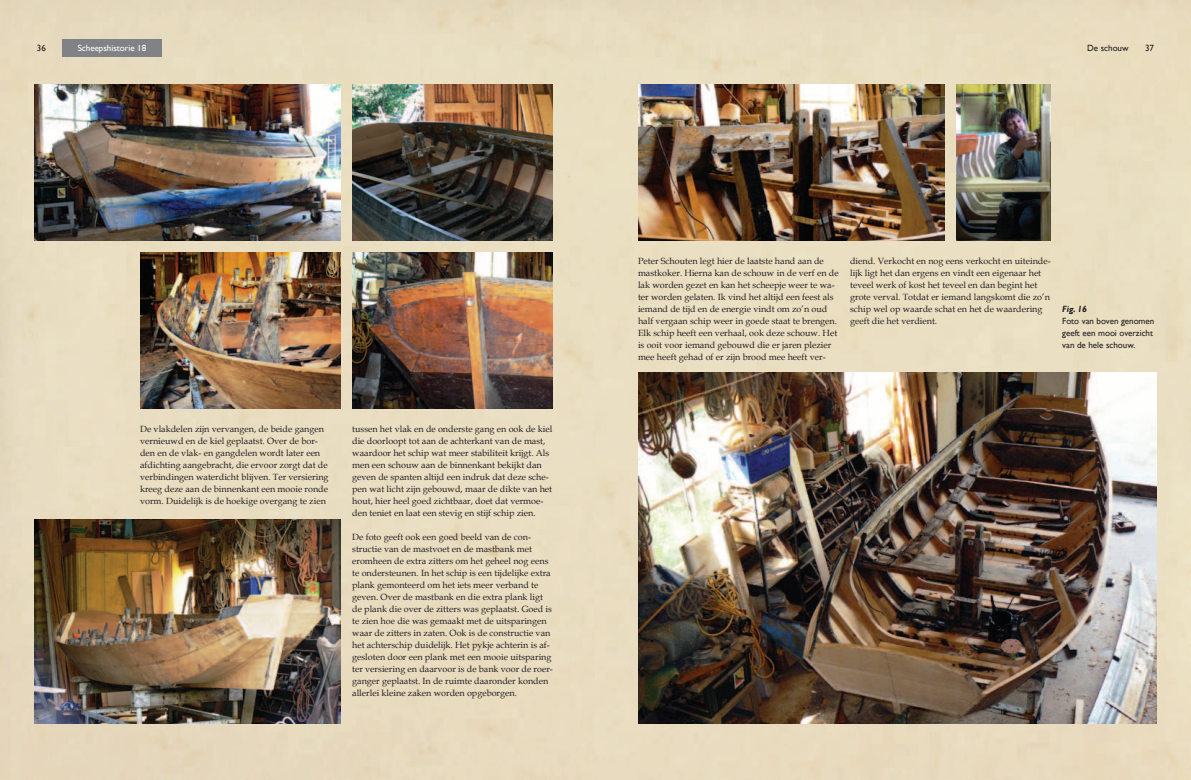
<style>
.page{position:relative;width:1191px;height:780px;background:#e8ddc0}
.page>*{position:absolute;margin:0;border:0;box-sizing:border-box;transform-origin:0 0}
.t1{font:9px/12px "Book Antiqua";color:#231f20}
.t2{font:9px/12px "Gill Sans";color:#231f20}
.t3{font:9px "Gill Sans";color:#fff}
.t4{font:italic 700 9px "Gill Sans";color:#231f20}
</style>
<div class="page">
<div style="left:62px;top:40px;width:100px;height:17px;background:#808285"></div>
<img style="left:34px;top:84px;width:307px;height:156px">
<img style="left:352px;top:84px;width:201px;height:156px">
<img style="left:34px;top:519px;width:307px;height:204px">
<img style="left:352px;top:253px;width:201px;height:156px">
<img style="left:140px;top:253px;width:201px;height:156px">
<img style="left:638px;top:84px;width:307px;height:156px">
<img style="left:638px;top:372px;width:519px;height:351px">
<img style="left:956px;top:84px;width:95px;height:156px">
<p class="t2" style="left:37px;top:42px;width:10px">36</p>
<p class="t3" style="left:78px;top:43px;width:70px">Scheepshistorie 18</p>
<p class="t2" style="left:1087px;top:42px;width:43px">De schouw</p>
<p class="t2" style="left:1145px;top:42px;width:10px">37</p>
<p class="t1" style="left:140px;top:423px;width:190px">De vlakdelen zijn vervangen, de beide gangen vernieuwd en de kiel geplaatst. Over de bor&shy;den en de vlak- en gangdelen wordt later een afdichting aangebracht, die ervoor zorgt dat de verbindingen waterdicht blijven. Ter versiering kreeg deze aan de binnenkant een mooie ronde vorm. Duidelijk is de hoekige overgang te zien</p>
<p class="t1" style="left:352px;top:423px;width:202px">tussen het vlak en de onderste gang en ook de kiel die doorloopt tot aan de achterkant van de mast, waardoor het schip wat meer stabiliteit krijgt. Als men een schouw aan de binnenkant bekijkt dan geven de spanten altijd een indruk dat deze sche&shy;pen wat licht zijn gebouwd, maar de dikte van het hout, hier heel goed zichtbaar, doet dat vermoe&shy;den teniet en laat een stevig en stijf schip zien.</p>
<p class="t1" style="left:352px;top:531px;width:202px">De foto geeft ook een goed beeld van de con&shy;structie van de mastvoet en de mastbank met eromheen de extra zitters om het geheel nog eens te ondersteunen. In het schip is een tijdelijke extra plank gemonteerd om het iets meer verband te geven. Over de mastbank en die extra plank ligt de plank die over de zitters was geplaatst. Goed is te zien hoe die was gemaakt met de uitsparingen waar de zitters in zaten. Ook is de constructie van het achterschip duidelijk. Het pykje achterin is af&shy;gesloten door een plank met een mooie uitsparing ter versiering en daarvoor is de bank voor de roer&shy;ganger geplaatst. In de ruimte daaronder konden allerlei kleine zaken worden opgeborgen.</p>
<p class="t1" style="left:638px;top:255px;width:202px">Peter Schouten legt hier de laatste hand aan de mastkoker. Hierna kan de schouw in de verf en de lak worden gezet en kan het scheepje weer te wa&shy;ter worden gelaten. Ik vind het altijd een feest als iemand de tijd en de energie vindt om zo’n oud half vergaan schip weer in goede staat te brengen.<br>Elk schip heeft een verhaal, ook deze schouw. Het is ooit voor iemand gebouwd die er jaren plezier mee heeft gehad of er zijn brood mee heeft ver-</p>
<p class="t1" style="left:850px;top:255px;width:202px">diend. Verkocht en nog eens verkocht en uiteinde&shy;lijk ligt het dan ergens en vindt een eigenaar het teveel werk of kost het teveel en dan begint het grote verval. Totdat er iemand langskomt die zo’n schip wel op waarde schat en het de waardering geeft die het verdient.</p>
<p class="t4" style="left:1062px;top:304px;width:26px">Fig. 16</p>
<p class="t2" style="left:1062px;top:315px;width:94px">Foto van boven genomen geeft een mooi overzicht van de hele schouw.</p>
</div>
